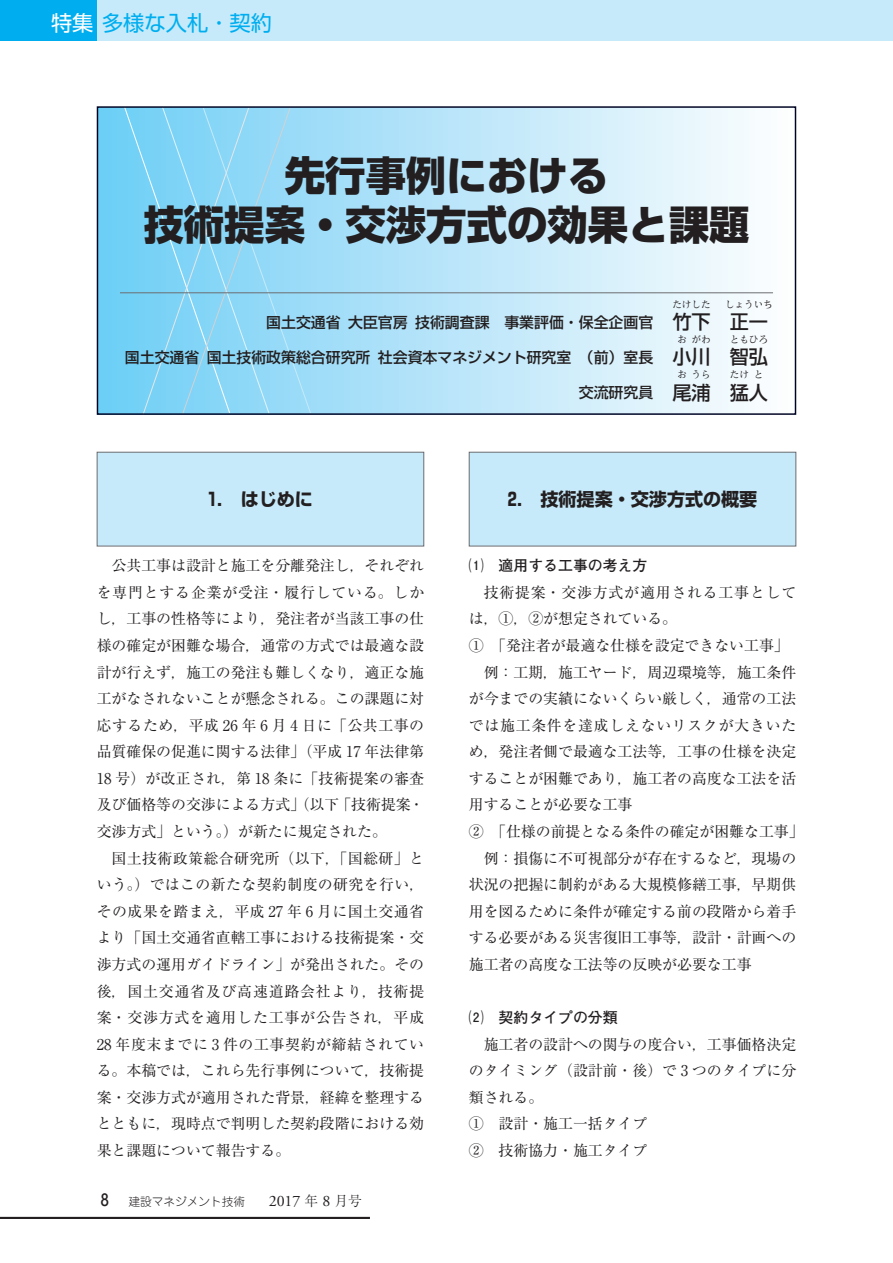
<style>
.page{position:relative;width:893px;height:1263px;background:#fff}
.page>*{position:absolute;margin:0;border:0;box-sizing:border-box;transform-origin:0 0}
.t1{font:800 40.35px/48.9px "Shin Go Pr 6 N";color:#231f20;text-align:center}
.t2{font:21.3px "Shin Go Pr 6 N";color:#00aeef}
.t3{font:500 19.2px "Shin Go Pr 6 N";color:#231f20}
.t4{font:700 18px "Shin Go Pr 6 N";color:#231f20}
.t5{font:14.85px/26.5px "Ryumin Pr 6 N";color:#231f20;text-align:justify}
.t6{font:500 14.85px "Shin Go Pr 6 N";color:#231f20}
.t7{font:700 14.85px "Futo Go B101 Pr 6 N";color:#231f20}
.t8{font:14.85px "Ryumin Pr 6 N";letter-spacing:.05em;color:#231f20}
.t9{font:14.85px "Ryumin Pr 6 N";letter-spacing:.055em;color:#231f20}
.t10{font:300 11.7px "Jun 101 Pro";color:#231f20}
.t11{font:9.6px "Ryumin Pr 6 N";color:#231f20}
.s1{color:#fff}
.s2{font-size:19.2px}
.s3{font-family:"Jun 34 Pro";font-weight:500;font-size:15.9px}
.s4{font-family:"Adobe Garamond Pro";font-weight:400;font-size:15.9px}
.s5{font-family:"Ryumin Pr 6 N";font-size:13.8px}
</style>
<div class="page">
<div style="left:0;top:0;width:98px;height:40px;background:#00aeef"></div>
<div style="left:98px;top:0;width:795px;height:40px;background:#c6eafa"></div>
<svg style="left:99px;top:108px;width:674px;height:305px;background:#c6eafa"></svg>
<svg style="left:124px;top:108px;width:187px;height:305px;background:#89d6f6"></svg>
<hr style="left:120px;top:293px;width:653px;height:1px;background:#6c6d70">
<div style="left:97px;top:452px;width:327px;height:94px;background:#c6eafa"></div>
<div style="left:97px;top:452px;width:327px;height:94px;border:1px solid #6c6d70"></div>
<div style="left:469px;top:452px;width:327px;height:94px;background:#c6eafa"></div>
<div style="left:469px;top:452px;width:327px;height:94px;border:1px solid #6c6d70"></div>
<hr style="left:0;top:1217px;width:370px;height:2px;background:#231f20">
<h2 class="t2" style="left:51px;top:6px;width:223px"><span class="s1">特集</span>多様な入札・契約</h2>
<h1 class="t1" style="left:144px;top:151px;width:607px">先行事例における<br>技術提案・交渉方式の効果と課題</h1>
<p class="t11" style="left:725px;top:297px;width:49px">しょういち</p>
<p class="t11" style="left:672px;top:297px;width:40px">たけした</p>
<p class="t3" style="left:691px;top:306px;width:21px">下</p>
<p class="t3" style="left:730px;top:306px;width:40px">正一</p>
<p class="t6" style="left:266px;top:310px;width:427px">国土交通省 大臣官房 技術調査課　事業評価・保全企画官 <span class="s2">竹</span></p>
<p class="t11" style="left:691px;top:332px;width:21px">がわ</p>
<p class="t11" style="left:677px;top:332px;width:11px">お</p>
<p class="t11" style="left:730px;top:332px;width:40px">ともひろ</p>
<p class="t3" style="left:691px;top:341px;width:21px">川</p>
<p class="t6" style="left:125px;top:345px;width:568px">国土交通省 国土技術政策総合研究所 社会資本マネジメント研究室　（前）室長 <span class="s2">小</span></p>
<p class="t3" style="left:730px;top:341px;width:40px">智弘</p>
<p class="t11" style="left:691px;top:367px;width:21px">うら</p>
<p class="t11" style="left:677px;top:367px;width:11px">お</p>
<p class="t11" style="left:730px;top:367px;width:21px">たけ</p>
<p class="t11" style="left:754px;top:367px;width:11px">と</p>
<p class="t3" style="left:691px;top:376px;width:21px">浦</p>
<p class="t6" style="left:579px;top:380px;width:114px">交流研究員 <span class="s2">尾</span></p>
<p class="t3" style="left:730px;top:376px;width:40px">猛人</p>
<p class="t4" style="left:208px;top:485px;width:107px">1.　はじめに</p>
<p class="t5" style="left:97px;top:552px;width:329px;text-indent:15px">公共工事は設計と施工を分離発注し，それぞれを専門とする企業が受注・履行している。しかし，工事の性格等により，発注者が当該工事の仕様の確定が困難な場合，通常の方式では最適な設計が行えず，施工の発注も難しくなり，適正な施工がなされないことが懸念される。この課題に対応するため，平成 26 年 6 月 4 日に「公共工事の品質確保の促進に関する法律」（平成 17 年法律第18 号）が改正され，第 18 条に「技術提案の審査及び価格等の交渉による方式」（以下「技術提案・交渉方式」という。）が新たに規定された。</p>
<p class="t5" style="left:97px;top:844px;width:329px;text-indent:15px">国土技術政策総合研究所（以下，「国総研」という。）ではこの新たな契約制度の研究を行い，その成果を踏まえ，平成 27 年 6 月に国土交通省より「国土交通省直轄工事における技術提案・交渉方式の運用ガイドライン」が発出された。その後，国土交通省及び高速道路会社より，技術提案・交渉方式を適用した工事が公告され，平成28 年度末までに 3 件の工事契約が締結されている。本稿では，これら先行事例について，技術提案・交渉方式が適用された背景，経緯を整理するとともに，現時点で判明した契約段階における効果と課題について報告する。</p>
<p class="t10" style="left:101px;top:1192px;width:262px"><span class="s3">8</span> 建設マネジメント技術　　<span class="s4">2017</span> <span class="s5">年</span> <span class="s4">8</span> <span class="s5">月号</span></p>
<p class="t4" style="left:508px;top:485px;width:251px">2.　技術提案・交渉方式の概要</p>
<p class="t7" style="left:469px;top:554px;width:180px">⑴　適用する工事の考え方</p>
<p class="t9" style="left:484px;top:581px;width:314px">技術提案・交渉方式が適用される工事として</p>
<p class="t5" style="left:469px;top:605px;width:210px">は，①，②が想定されている。</p>
<p class="t5" style="left:469px;top:631px;width:321px">①　「発注者が最適な仕様を設定できない工事」</p>
<p class="t5" style="left:484px;top:658px;width:314px">例：工期，施工ヤード，周辺環境等，施工条件</p>
<p class="t5" style="left:469px;top:684px;width:329px">が今までの実績にないくらい厳しく，通常の工法</p>
<p class="t8" style="left:469px;top:713px;width:329px">では施工条件を達成しえないリスクが大きいた</p>
<p class="t5" style="left:469px;top:738px;width:329px">め，発注者側で最適な工法等，工事の仕様を決定</p>
<p class="t5" style="left:469px;top:764px;width:329px">することが困難であり，施工者の高度な工法を活</p>
<p class="t5" style="left:469px;top:791px;width:165px">用することが必要な工事</p>
<p class="t5" style="left:469px;top:817px;width:336px">②　「仕様の前提となる条件の確定が困難な工事」</p>
<p class="t5" style="left:484px;top:844px;width:314px">例：損傷に不可視部分が存在するなど，現場の</p>
<p class="t5" style="left:469px;top:871px;width:329px">状況の把握に制約がある大規模修繕工事，早期供</p>
<p class="t5" style="left:469px;top:897px;width:329px">用を図るために条件が確定する前の段階から着手</p>
<p class="t5" style="left:469px;top:924px;width:329px">する必要がある災害復旧工事等，設計・計画への</p>
<p class="t5" style="left:469px;top:950px;width:284px">施工者の高度な工法等の反映が必要な工事</p>
<p class="t7" style="left:469px;top:1006px;width:150px">⑵　契約タイプの分類</p>
<p class="t5" style="left:469px;top:1030px;width:329px;text-align:left;text-indent:15px">施工者の設計への関与の度合い，工事価格決定のタイミング（設計前・後）で 3 つのタイプに分類される。<br>①　設計・施工一括タイプ<br>②　技術協力・施工タイプ</p>
</div>
